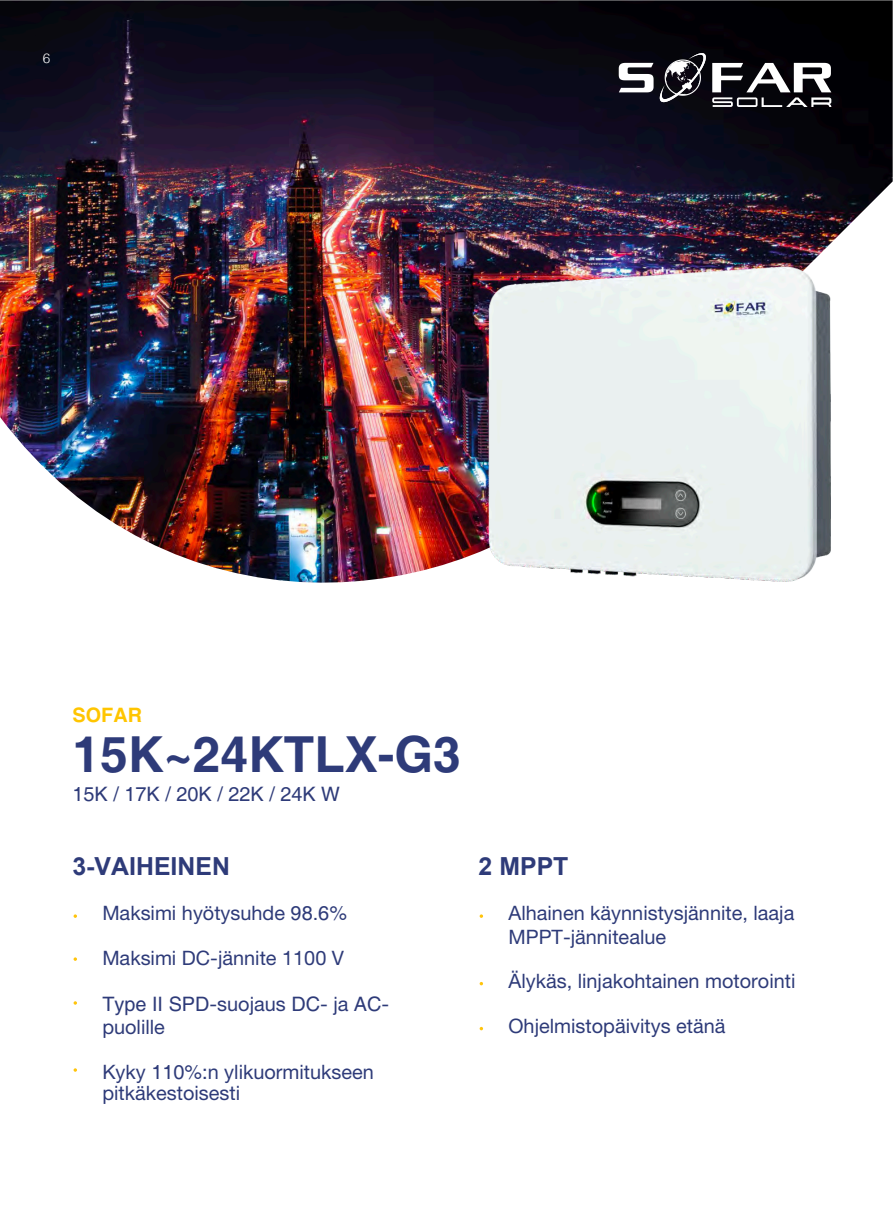
<style>
.page{position:relative;width:893px;height:1212px;background:#fff}
.page>*{position:absolute;margin:0;border:0;box-sizing:border-box;transform-origin:0 0}
.t1{font:700 49.8px "Helvetica";color:#2e3b79}
.t2{font:700 24.9px "Arial";color:#2e3b79}
.t3{font:19.95px/23.4px "Helvetica Neue LT Std";color:#2e3b79}
.t4{font:19.95px "Helvetica";color:#2e3b79}
.t5{font:700 19.95px "Helvetica";color:#ffc500}
.t6{font:300 13.5px "Helvetica";color:#fff}
.s1{font-family:"Helvetica"}
.s2{font-family:"Helvetica Neue LT Std"}
</style>
<div class="page">
<img style="left:0;top:0;width:893px;height:583px">
<img style="left:463px;top:242px;width:394px;height:341px">
<svg style="left:74px;top:914px;width:3px;height:4px"></svg>
<svg style="left:74px;top:957px;width:3px;height:4px"></svg>
<svg style="left:74px;top:1001px;width:3px;height:4px"></svg>
<svg style="left:480px;top:914px;width:3px;height:4px"></svg>
<svg style="left:74px;top:1068px;width:3px;height:4px"></svg>
<svg style="left:660px;top:53px;width:46px;height:49px"></svg>
<svg style="left:619px;top:63px;width:35px;height:29px"></svg>
<svg style="left:712px;top:63px;width:119px;height:44px"></svg>
<p class="t6" style="left:43px;top:47px;width:9px">6</p>
<p class="t5" style="left:72px;top:708px;width:71px">SOFAR</p>
<h1 class="t1" style="left:72px;top:735px;width:390px">15K~24KTLX-G3</h1>
<p class="t4" style="left:72px;top:786px;width:269px">15K / 17K / 20K / 22K / 24K W</p>
<p class="t2" style="left:72px;top:848px;width:159px">3-VAIHEINEN</p>
<p class="t3" style="left:102px;top:901px;width:246px">Maksimi hyötysuhde <span class="s1">98.6%</span></p>
<p class="t3" style="left:102px;top:946px;width:243px">Maksimi DC-jännite 1100 V</p>
<p class="t4" style="left:102px;top:997px;width:288px">Type II SPD<span class="s2">-suojaus</span> DC<span class="s2">- ja</span> AC<span class="s2">-</span></p>
<p class="t3" style="left:102px;top:1015px;width:64px">puolille</p>
<p class="t3" style="left:102px;top:1060px;width:273px;line-height:21.6px">Kyky <span class="s1">110%</span>:n ylikuormitukseen pitkäkestoisesti</p>
<p class="t2" style="left:479px;top:848px;width:91px">2 MPPT</p>
<p class="t3" style="left:508px;top:901px;width:287px">Alhainen käynnistysjännite, laaja<br>MPPT-jännitealue</p>
<p class="t3" style="left:508px;top:969px;width:288px">Älykäs, linjakohtainen motorointi</p>
<p class="t3" style="left:508px;top:1014px;width:218px">Ohjelmistopäivitys etänä</p>
</div>
